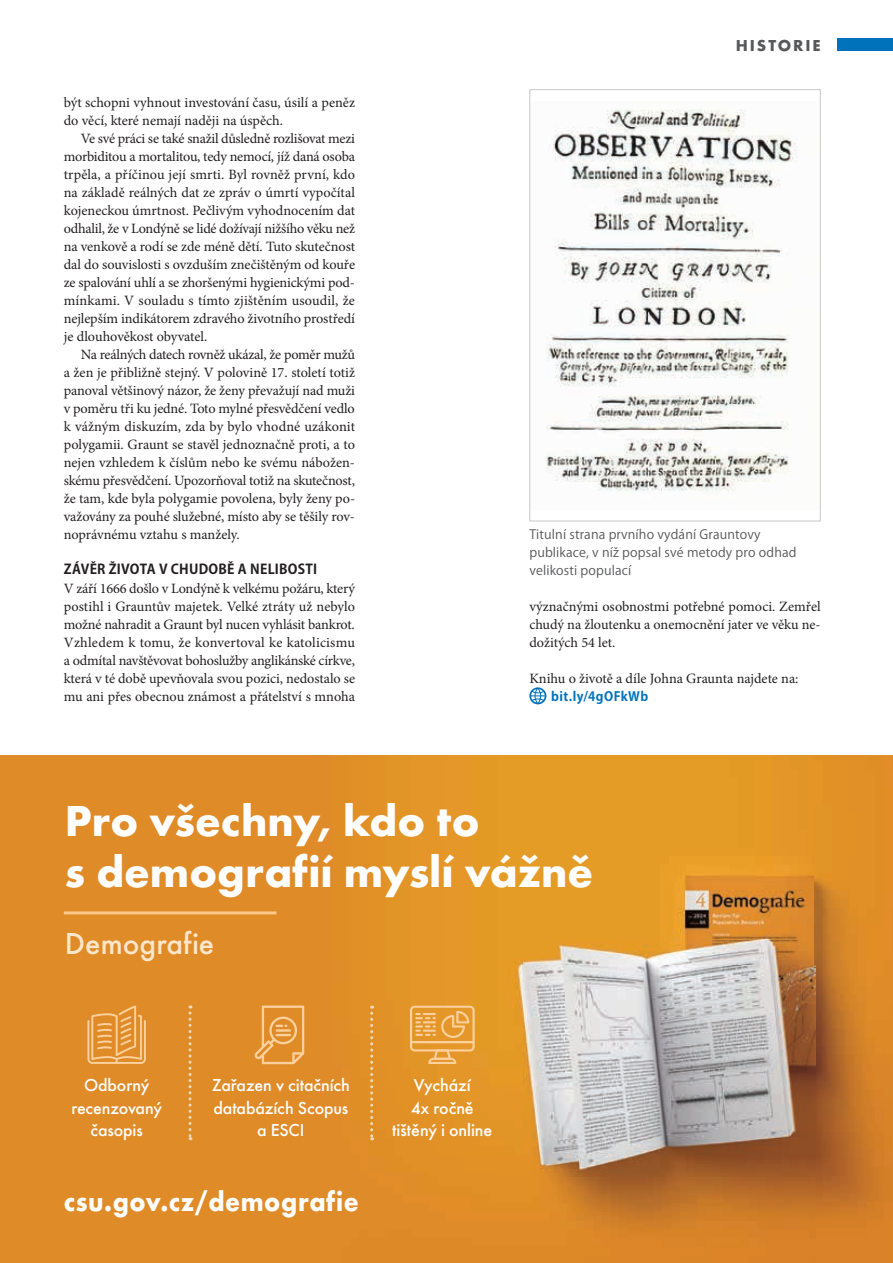
<style>
.page{position:relative;width:893px;height:1263px;background:#fff}
.page>*{position:absolute;margin:0;border:0;box-sizing:border-box;transform-origin:0 0}
.t1{font:45px/51px "Futura Bol 3";color:#fff}
.t2{font:31.5px "Futura Med 3";color:#fde6ca}
.t3{font:28.5px "Futura Bol 3";letter-spacing:.02em;color:#fff;scale:.92 1}
.t4{font:18px/22.5px "Futura Med 3";letter-spacing:-.005em;color:#fff;text-align:center}
.t5{font:16.5px "Futura TOT Bold 42";letter-spacing:.115em;color:#57585a}
.t6{font:14.25px/18px "Minion Pro";letter-spacing:-.005em;color:#231f20;text-align:justify}
.t7{font:700 13.5px "Koz Go Pr 6 N";letter-spacing:.02em;color:#231f20}
.t8{font:12.75px/18px "Koz Go Pr 6 N";letter-spacing:.01em;color:#57585a}
.t9{font:700 12.75px "Koz Go Pr 6 N";letter-spacing:.035em;color:#0072bc}
</style>
<div class="page">
<div style="left:838px;top:39px;width:55px;height:12px;background:#0072bc"></div>
<img style="left:546px;top:109px;width:251px;height:382px">
<div style="left:529px;top:89px;width:292px;height:432px;border:1px solid #c7c8ca"></div>
<div style="left:0;top:755px;width:893px;height:508px;background:#df8b28"></div>
<img style="left:371px;top:755px;width:521px;height:508px">
<hr style="left:64px;top:911px;width:212px;height:3px;background:#fcc789">
<svg style="left:87px;top:1005px;width:59px;height:59px"></svg>
<svg style="left:254px;top:1005px;width:50px;height:59px"></svg>
<svg style="left:410px;top:1006px;width:65px;height:58px"></svg>
<svg style="left:189px;top:1005px;width:3px;height:135px"></svg>
<svg style="left:370px;top:1006px;width:3px;height:134px"></svg>
<svg style="left:529px;top:687px;width:17px;height:17px"></svg>
<p class="t6" style="left:64px;top:94px;width:293px">být schopni vyhnout investování času, úsilí a peněz do věcí, které nemají naději na úspěch.</p>
<p class="t6" style="left:64px;top:130px;width:293px;text-indent:17px">Ve své práci se také snažil důsledně rozlišovat mezi morbiditou a mortalitou, tedy nemocí, jíž daná osoba trpěla, a příčinou její smrti. Byl rovněž první, kdo na základě reálných dat ze zpráv o úmrtí vypočítal kojeneckou úmrtnost. Pečlivým vyhodnocením dat odhalil, že v Londýně se lidé dožívají nižšího věku než na venkově a rodí se zde méně dětí. Tuto skutečnost dal do souvislosti s ovzduším znečištěným od kouře ze spalování uhlí a se zhoršenými hygienickými pod&shy;mínkami. V souladu s tímto zjištěním usoudil, že nejlepším indikátorem zdravého životního prostředí je dlouhověkost obyvatel.</p>
<p class="t6" style="left:64px;top:346px;width:293px;text-indent:17px">Na reálných datech rovněž ukázal, že poměr mužů a žen je přibližně stejný. V polovině 17. století totiž panoval většinový názor, že ženy převažují nad muži v poměru tři ku jedné. Toto mylné přesvědčení vedlo k vážným diskuzím, zda by bylo vhodné uzákonit polygamii. Graunt se stavěl jednoznačně proti, a to nejen vzhledem k číslům nebo ke svému nábožen&shy;skému přesvědčení. Upozorňoval totiž na skutečnost, že tam, kde byla polygamie povolena, byly ženy po&shy;važovány za pouhé služebné, místo aby se těšily rov&shy;noprávnému vztahu s manžely.</p>
<p class="t7" style="left:64px;top:561px;width:255px">ZÁVĚR ŽIVOTA V CHUDOBĚ A NELIBOSTI</p>
<p class="t6" style="left:64px;top:580px;width:293px">V září 1666 došlo v Londýně k velkému požáru, který postihl i Grauntův majetek. Velké ztráty už nebylo možné nahradit a Graunt byl nucen vyhlásit bankrot.<br>Vzhledem k tomu, že konvertoval ke katolicismu a odmítal navštěvovat bohoslužby anglikánské církve, která v té době upevňovala svou pozici, nedostalo se mu ani přes obecnou známost a přátelství s mnoha</p>
<p class="t5" style="left:736px;top:35px;width:86px">HISTORIE</p>
<p class="t8" style="left:529px;top:526px;width:269px">Titulní strana prvního vydání Grauntovy publikace, v níž popsal své metody pro odhad velikosti populací</p>
<p class="t6" style="left:529px;top:598px;width:293px">význačnými osobnostmi potřebné pomoci. Zemřel chudý na žloutenku a onemocnění jater ve věku ne&shy;dožitých 54 let.</p>
<p class="t6" style="left:529px;top:670px;width:271px">Knihu o životě a díle Johna Graunta najdete na:</p>
<p class="t9" style="left:551px;top:689px;width:99px">bit.ly/4gOFkWb</p>
<h1 class="t1" style="left:65px;top:794px;width:530px">Pro všechny, kdo to<br>s demografií myslí vážně</h1>
<h2 class="t2" style="left:65px;top:925px;width:151px">Demografie</h2>
<p class="t4" style="left:71px;top:1074px;width:92px">Odborný recenzovaný časopis</p>
<p class="t4" style="left:212px;top:1074px;width:140px">Zařazen v citačních databázích Scopus a ESCI</p>
<p class="t4" style="left:392px;top:1074px;width:102px">Vychází<br>4x ročně tištěný i online</p>
<h3 class="t3" style="left:64px;top:1183px;width:322px">csu.gov.cz/demografie</h3>
</div>
